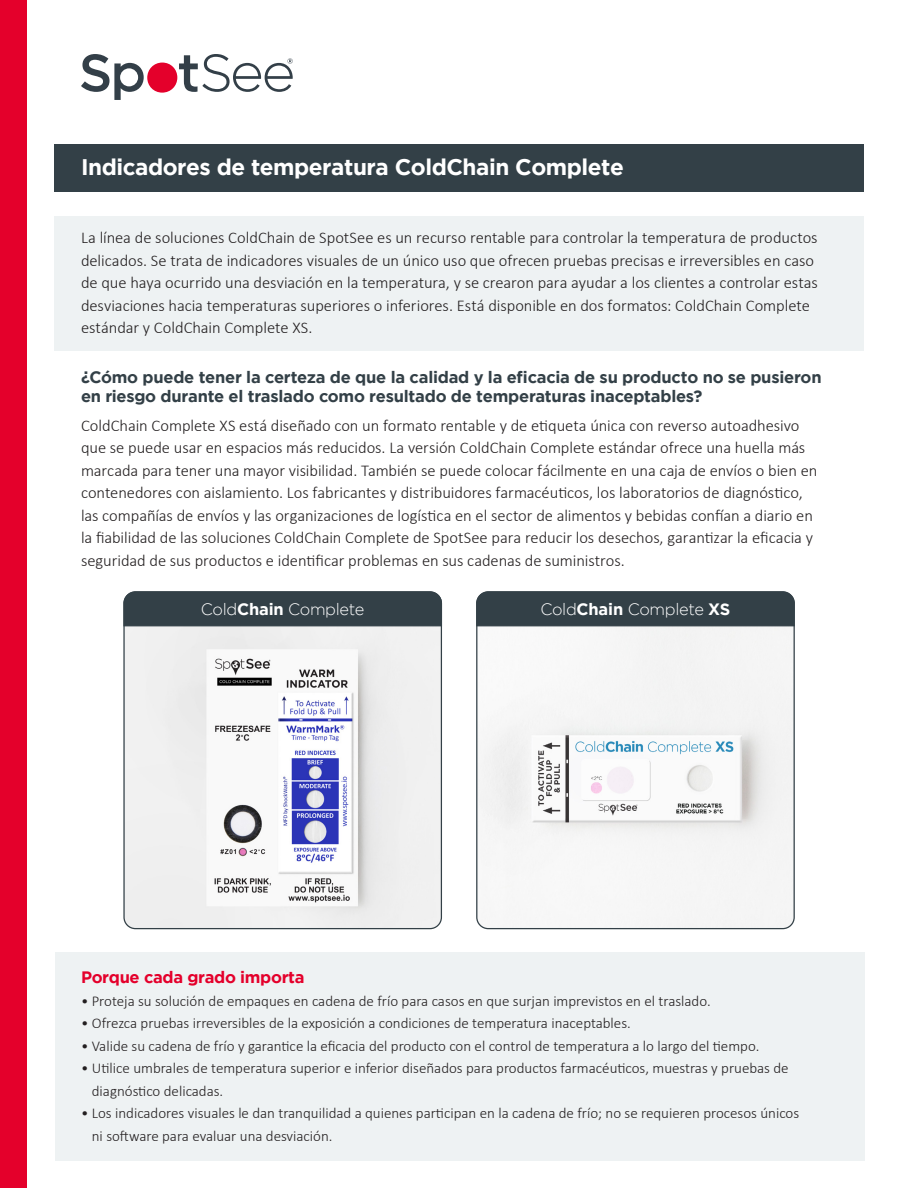
<style>
.page{position:relative;width:918px;height:1188px;background:#fff}
.page>*{position:absolute;margin:0;border:0;box-sizing:border-box;transform-origin:0 0}
.t1{font:700 22.5px "Gotham";letter-spacing:-.02em;color:#fff}
.t2{font:300 16.5px/22.5px "Calibri";letter-spacing:-.005em;color:#231f20}
.t3{font:700 16.5px/19.5px "Gotham";letter-spacing:-.015em;color:#334047}
.t4{font:300 16.5px "Gotham";letter-spacing:-.02em;color:#fff}
.t5{font:700 16.5px "Gotham";letter-spacing:-.02em;color:#e4002b}
.t6{font:300 15px/22.5px "Calibri";color:#231f20}
.s1{font-weight:700}
</style>
<div class="page">
<div style="left:54px;top:216px;width:810px;height:135px;background:#eef2f3"></div>
<div style="left:0;top:0;width:27px;height:1188px;background:#e4002b"></div>
<div style="left:54px;top:144px;width:810px;height:47px;background:#334047"></div>
<div style="left:147px;top:63px;width:30px;height:30px;background:#e4002b;border-radius:15px"></div>
<svg style="left:81px;top:54px;width:63px;height:46px"></svg>
<svg style="left:179px;top:54px;width:114px;height:38px"></svg>
<div style="left:55px;top:953px;width:810px;height:208px;background:#eef2f3"></div>
<img style="left:477px;top:627px;width:317px;height:302px">
<img style="left:125px;top:627px;width:316px;height:302px">
<div style="left:476px;top:591px;width:319px;height:36px;background:#334047"></div>
<div style="left:123px;top:591px;width:320px;height:36px;background:#334047"></div>
<p class="t1" style="left:81px;top:154px;width:544px">Indicadores de temperatura ColdChain Complete</p>
<p class="t2" style="left:81px;top:226px;width:739px">La línea de soluciones ColdChain de SpotSee es un recurso rentable para controlar la temperatura de productos delicados. Se trata de indicadores visuales de un único uso que ofrecen pruebas precisas e irreversibles en caso de que haya ocurrido una desviación en la temperatura, y se crearon para ayudar a los clientes a controlar estas desviaciones hacia temperaturas superiores o inferiores. Está disponible en dos formatos: ColdChain Complete estándar y ColdChain Complete XS.</p>
<p class="t3" style="left:81px;top:367px;width:742px">¿Cómo puede tener la certeza de que la calidad y la eficacia de su producto no se pusieron en riesgo durante el traslado como resultado de temperaturas inaceptables?</p>
<p class="t2" style="left:81px;top:414px;width:738px">ColdChain Complete XS está diseñado con un formato rentable y de etiqueta única con reverso autoadhesivo que se puede usar en espacios más reducidos. La versión ColdChain Complete estándar ofrece una huella más marcada para tener una mayor visibilidad. También se puede colocar fácilmente en una caja de envíos o bien en contenedores con aislamiento. Los fabricantes y distribuidores farmacéuticos, los laboratorios de diagnóstico, las compañías de envíos y las organizaciones de logística en el sector de alimentos y bebidas confían a diario en la fiabilidad de las soluciones ColdChain Complete de SpotSee para reducir los desechos, garantizar la eficacia y seguridad de sus productos e identificar problemas en sus cadenas de suministros.</p>
<p class="t4" style="left:201px;top:600px;width:165px">Cold<span class="s1">Chain</span> Complete</p>
<p class="t4" style="left:541px;top:600px;width:191px">Cold<span class="s1">Chain</span> Complete <span class="s1">XS</span></p>
<p class="t5" style="left:81px;top:968px;width:225px">Porque cada grado importa</p>
<p class="t6" style="left:81px;top:989px;width:631px">• Proteja su solución de empaques en cadena de frío para casos en que surjan imprevistos en el traslado.</p>
<p class="t6" style="left:81px;top:1012px;width:551px">• Ofrezca pruebas irreversibles de la exposición a condiciones de temperatura inaceptables.</p>
<p class="t6" style="left:81px;top:1034px;width:680px">• Valide su cadena de frío y garantice la eficacia del producto con el control de temperatura a lo largo del tiempo.</p>
<p class="t6" style="left:92px;top:1057px;width:698px;text-indent:-11px">• Utilice umbrales de temperatura superior e inferior diseñados para productos farmacéuticos, muestras y pruebas de diagnóstico delicadas.</p>
<p class="t6" style="left:92px;top:1102px;width:709px;text-indent:-11px">• Los indicadores visuales le dan tranquilidad a quienes participan en la cadena de frío; no se requieren procesos únicos ni software para evaluar una desviación.</p>
</div>
